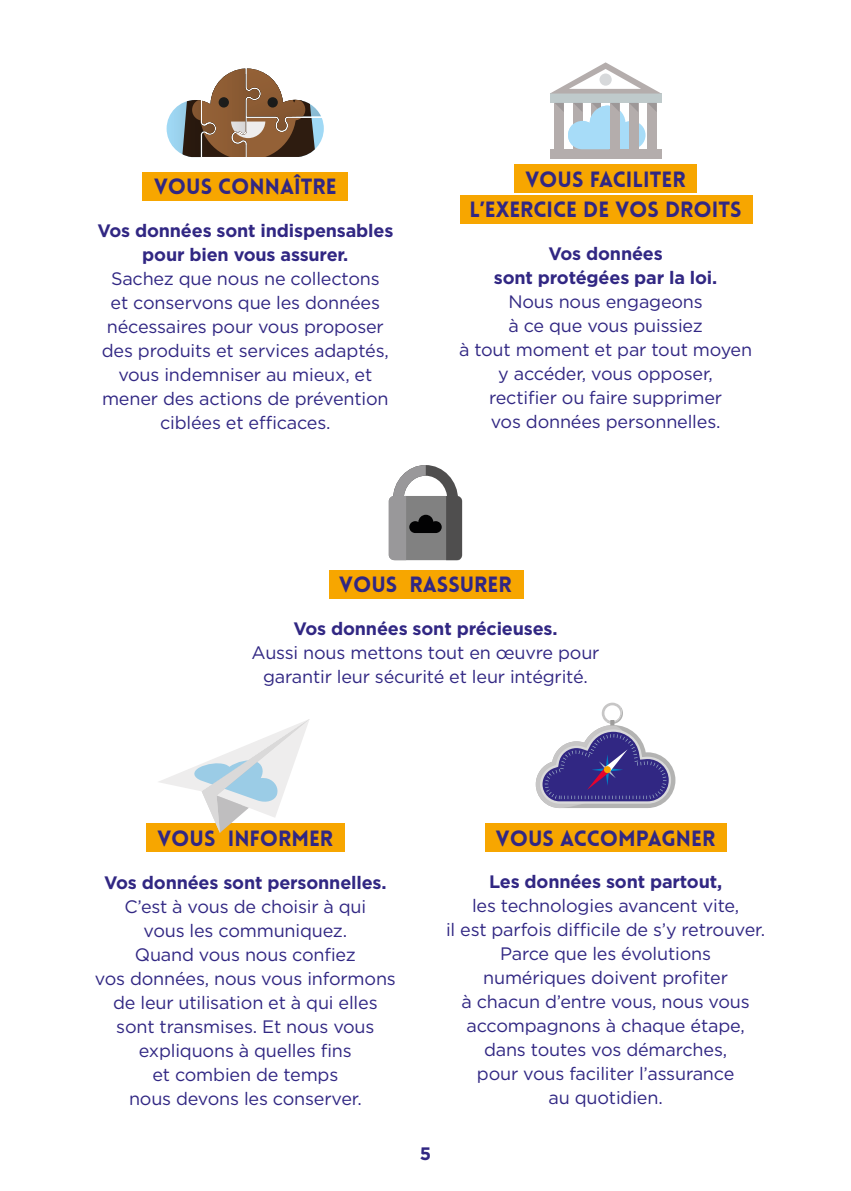
<style>
.page{position:relative;width:851px;height:1191px;background:#fff}
.page>*{position:absolute;margin:0;border:0;box-sizing:border-box;transform-origin:0 0}
.t1{font:900 21.6px/30px "Lovelo";color:#312783;text-align:center}
.t2{font:18px/24px "Gotham";letter-spacing:-.01em;color:#312783;text-align:center}
.t3{font:700 18px/24px "Gotham";letter-spacing:-.01em;color:#312783;text-align:center}
</style>
<div class="page">
<svg style="left:166px;top:68px;width:158px;height:89px"></svg>
<div style="left:143px;top:172px;width:205px;height:28px;background:#f7a600"></div>
<svg style="left:389px;top:465px;width:73px;height:95px"></svg>
<div style="left:329px;top:570px;width:194px;height:28px;background:#f7a600"></div>
<div style="left:549px;top:149px;width:112px;height:9px;background:#b4adac"></div>
<hr style="left:549px;top:94px;width:112px;height:4px;background:#bfcacb">
<div style="left:549px;top:98px;width:112px;height:5px;background:#bfcacb"></div>
<svg style="left:550px;top:62px;width:111px;height:32px"></svg>
<svg style="left:554px;top:103px;width:102px;height:46px"></svg>
<div style="left:460px;top:195px;width:292px;height:29px;background:#f7a600"></div>
<div style="left:514px;top:164px;width:182px;height:29px;background:#f7a600"></div>
<svg style="left:535px;top:702px;width:140px;height:106px"></svg>
<div style="left:604px;top:766px;width:6px;height:7px;background:#f7a600;border-radius:50%"></div>
<div style="left:485px;top:823px;width:241px;height:28px;background:#f7a600"></div>
<div style="left:146px;top:823px;width:198px;height:28px;background:#f7a600"></div>
<svg style="left:159px;top:719px;width:151px;height:114px"></svg>
<p class="t1" style="left:154px;top:172px;width:184px">VOUS CONNAÎTRE</p>
<p class="t3" style="left:97px;top:219px;width:297px">Vos données sont indispensables pour bien vous assurer.</p>
<p class="t2" style="left:102px;top:266px;width:288px">Sachez que nous ne collectons et conservons que les données nécessaires pour vous proposer des produits et services adaptés, vous indemniser au mieux, et mener des actions de prévention ciblées et efficaces.</p>
<p class="t1" style="left:469px;top:165px;width:273px">VOUS FACILITER<br>L’EXERCICE DE VOS DROITS</p>
<p class="t3" style="left:494px;top:242px;width:225px">Vos données<br>sont protégées par la loi.</p>
<p class="t2" style="left:459px;top:290px;width:294px">Nous nous engageons<br>à ce que vous puissiez<br>à tout moment et par tout moyen y accéder, vous opposer,<br>rectifier ou faire supprimer<br>vos données personnelles.</p>
<p class="t1" style="left:339px;top:570px;width:174px">VOUS RASSURER</p>
<p class="t3" style="left:293px;top:616px;width:266px">Vos données sont précieuses.</p>
<p class="t2" style="left:251px;top:640px;width:349px">Aussi nous mettons tout en œuvre pour garantir leur sécurité et leur intégrité.</p>
<p class="t1" style="left:157px;top:823px;width:177px">VOUS INFORMER</p>
<p class="t1" style="left:496px;top:823px;width:221px">VOUS ACCOMPAGNER</p>
<p class="t3" style="left:104px;top:870px;width:284px">Vos données sont personnelles.</p>
<p class="t2" style="left:95px;top:894px;width:302px">C’est à vous de choisir à qui<br>vous les communiquez.<br>Quand vous nous confiez<br>vos données, nous vous informons de leur utilisation et à qui elles sont transmises. Et nous vous expliquons à quelles fins<br>et combien de temps<br>nous devons les conserver.</p>
<p class="t3" style="left:489px;top:869px;width:235px">Les données sont partout,</p>
<p class="t2" style="left:446px;top:893px;width:320px">les technologies avancent vite,<br>il est parfois difficile de s’y retrouver.<br>Parce que les évolutions<br>numériques doivent profiter<br>à chacun d’entre vous, nous vous accompagnons à chaque étape, dans toutes vos démarches,<br>pour vous faciliter l’assurance<br>au quotidien.</p>
<p class="t3" style="left:420px;top:1141px;width:13px">5</p>
</div>
